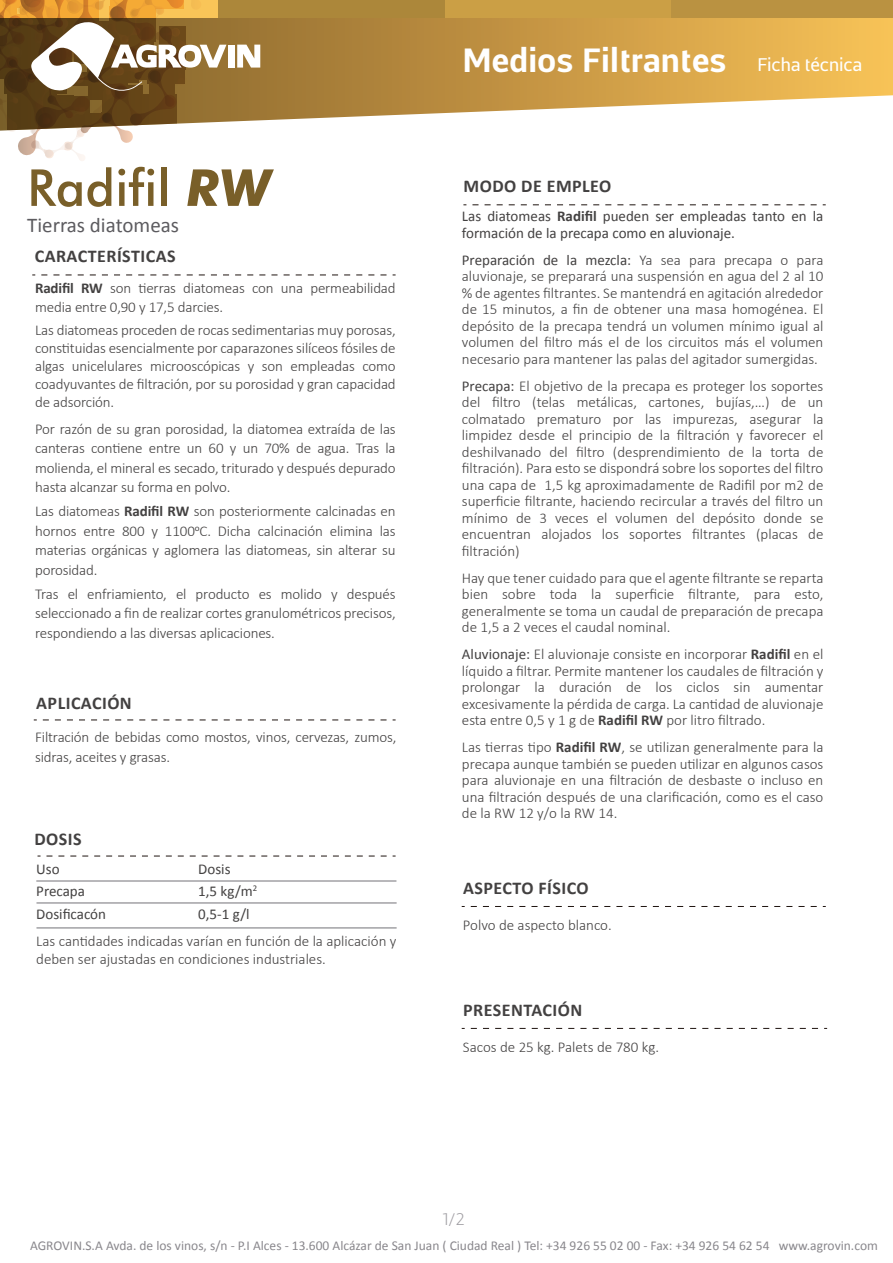
<style>
.page{position:relative;width:893px;height:1263px;background:#fff}
.page>*{position:absolute;margin:0;border:0;box-sizing:border-box;transform-origin:0 0}
.t1{font:500 51px "Futura BT";color:#795f29}
.t2{font:700 33px "Centuma";letter-spacing:.01em;color:#fff}
.t3{font:21px "Calibri";color:#5c5b5f}
.t4{font:700 18px "Calibri";letter-spacing:.025em;color:#434141}
.t5{font:300 16.5px "Centuma";color:#9d9ba0}
.t6{font:300 15px/16.5px "Calibri";letter-spacing:-.01em;color:#434141;text-align:justify}
.t7{font:15px/16.5px "Calibri";color:#434141}
.t8{font:13.5px "Calibri";color:#89878c}
.s1{font-weight:700;font-style:italic}
.s2{font-weight:700}
.s3{font-weight:400;font-size:18px}
.s4{font-weight:400}
</style>
<div class="page">
<svg style="left:226px;top:18px;width:667px;height:104px;background:#cea55c"></svg>
<div style="left:218px;top:0;width:227px;height:18px;background:#ac873a"></div>
<div style="left:445px;top:0;width:227px;height:18px;background:#cb9f45"></div>
<div style="left:672px;top:0;width:221px;height:18px;background:#ba9241"></div>
<svg style="left:41px;top:275px;width:355px;height:1px"></svg>
<svg style="left:43px;top:719px;width:353px;height:1px"></svg>
<svg style="left:472px;top:204px;width:354px;height:1px"></svg>
<svg style="left:38px;top:856px;width:358px;height:1px"></svg>
<svg style="left:237px;top:45px;width:23px;height:23px"></svg>
<div style="left:229px;top:45px;width:6px;height:23px;background:#fff"></div>
<svg style="left:0;top:0;width:226px;height:161px"></svg>
<svg style="left:471px;top:906px;width:355px;height:1px"></svg>
<svg style="left:471px;top:1028px;width:356px;height:1px"></svg>
<hr style="left:36px;top:881px;width:360px;height:1px;background:#737277">
<hr style="left:36px;top:903px;width:361px;height:1px;background:#737277">
<hr style="left:36px;top:928px;width:361px;height:1px;background:#737277">
<h1 class="t1" style="left:27px;top:157px;width:245px">Radifil <span class="s1">RW</span></h1>
<h3 class="t3" style="left:27px;top:212px;width:153px">Tierras diatomeas</h3>
<p class="t4" style="left:35px;top:245px;width:142px">CARACTERÍSTICAS</p>
<p class="t6" style="left:35px;top:278px;width:362px;line-height:19.5px"><span class="s2">Radifil RW</span> son tierras diatomeas con una permeabilidad media entre 0,90 y 17,5 darcies.</p>
<p class="t6" style="left:35px;top:321px;width:362px;line-height:18px">Las diatomeas proceden de rocas sedimentarias muy porosas, constituidas esencialmente por caparazones silíceos fósiles de algas unicelulares microoscópicas y son empleadas como coadyuvantes de filtración, por su porosidad y gran capacidad de adsorción.</p>
<p class="t6" style="left:35px;top:419px;width:362px;line-height:19.5px">Por razón de su gran porosidad, la diatomea extraída de las canteras contiene entre un 60 y un 70% de agua. Tras la molienda, el mineral es secado, triturado y después depurado hasta alcanzar su forma en polvo.</p>
<p class="t6" style="left:35px;top:501px;width:362px;line-height:19.5px">Las diatomeas <span class="s2">Radifil RW</span> son posteriormente calcinadas en hornos entre 800 y 1100<sup>o</sup>C. Dicha calcinación elimina las materias orgánicas y aglomera las diatomeas, sin alterar su porosidad.</p>
<p class="t6" style="left:35px;top:584px;width:362px;line-height:19.5px">Tras el enfriamiento, el producto es molido y después seleccionado a fin de realizar cortes granulométricos precisos, respondiendo a las diversas aplicaciones.</p>
<p class="t4" style="left:36px;top:691px;width:97px">APLICACIÓN</p>
<p class="t6" style="left:35px;top:727px;width:363px;line-height:19.5px">Filtración de bebidas como mostos, vinos, cervezas, zumos, sidras, aceites y grasas.</p>
<p class="t4" style="left:35px;top:828px;width:49px">DOSIS</p>
<p class="t7" style="left:36px;top:860px;width:25px">Uso</p>
<p class="t7" style="left:198px;top:860px;width:34px">Dosis</p>
<p class="t7" style="left:36px;top:882px;width:50px">Precapa</p>
<p class="t7" style="left:198px;top:882px;width:60px">1,5 kg/m<sup>2</sup></p>
<p class="t7" style="left:36px;top:905px;width:71px">Dosificacón</p>
<p class="t7" style="left:198px;top:905px;width:53px">0,5-1 g/l</p>
<p class="t6" style="left:36px;top:932px;width:362px;line-height:18px">Las cantidades indicadas varían en función de la aplicación y deben ser ajustadas en condiciones industriales.</p>
<h2 class="t2" style="left:463px;top:37px;width:401px">Medios Filtrantes <span class="s3">Ficha técnica</span></h2>
<p class="t4" style="left:464px;top:175px;width:149px">MODO DE EMPLEO</p>
<p class="t7" style="left:462px;top:207px;width:363px">Las diatomeas <span class="s2">Radifil</span> pueden ser empleadas tanto en la formación de la precapa como en aluvionaje.</p>
<p class="t6" style="left:462px;top:251px;width:363px"><span class="s4">Preparación de la mezcla:</span> Ya sea para precapa o para aluvionaje, se preparará una suspensión en agua del 2 al 10 % de agentes filtrantes. Se mantendrá en agitación alrededor de 15 minutos, a fin de obtener una masa homogénea. El depósito de la precapa tendrá un volumen mínimo igual al volumen del filtro más el de los circuitos más el volumen necesario para mantener las palas del agitador sumergidas.</p>
<p class="t6" style="left:462px;top:377px;width:363px"><span class="s4">Precapa:</span> El objetivo de la precapa es proteger los soportes del filtro (telas metálicas, cartones, bujías,…) de un colmatado prematuro por las impurezas, asegurar la limpidez desde el principio de la filtración y favorecer el deshilvanado del filtro (desprendimiento de la torta de filtración). Para esto se dispondrá sobre los soportes del filtro una capa de 1,5 kg aproximadamente de Radifil por m2 de superficie filtrante, haciendo recircular a través del filtro un mínimo de 3 veces el volumen del depósito donde se encuentran alojados los soportes filtrantes (placas de filtración)</p>
<p class="t6" style="left:462px;top:569px;width:363px">Hay que tener cuidado para que el agente filtrante se reparta bien sobre toda la superficie filtrante, para esto, generalmente se toma un caudal de preparación de precapa de 1,5 a 2 veces el caudal nominal.</p>
<p class="t6" style="left:462px;top:646px;width:363px"><span class="s4">Aluvionaje:</span> El aluvionaje consiste en incorporar <span class="s2">Radifil</span> en el líquido a filtrar. Permite mantener los caudales de filtración y prolongar la duración de los ciclos sin aumentar excesivamente la pérdida de carga. La cantidad de aluvionaje esta entre 0,5 y 1 g de <span class="s2">Radifil RW</span> por litro filtrado.</p>
<p class="t6" style="left:462px;top:739px;width:363px">Las tierras tipo <span class="s2">Radifil RW</span>, se utilizan generalmente para la precapa aunque también se pueden utilizar en algunos casos para aluvionaje en una filtración de desbaste o incluso en una filtración después de una clarificación, como es el caso de la RW 12 y/o la RW 14.</p>
<p class="t4" style="left:463px;top:876px;width:127px">ASPECTO FÍSICO</p>
<p class="t6" style="left:463px;top:917px;width:150px">Polvo de aspecto blanco.</p>
<p class="t4" style="left:463px;top:998px;width:120px">PRESENTACIÓN</p>
<p class="t6" style="left:463px;top:1039px;width:198px">Sacos de 25 kg. Palets de 780 kg.</p>
<p class="t5" style="left:443px;top:1207px;width:24px">1/2</p>
<p class="t8" style="left:30px;top:1237px;width:849px">AGROVIN.S.A Avda. de los vinos, s/n - P.I Alces - 13.600 Alcázar de San Juan ( Ciudad Real ) Tel: +34 926 55 02 00 - Fax: +34 926 54 62 54 www.agrovin.com</p>
</div>
